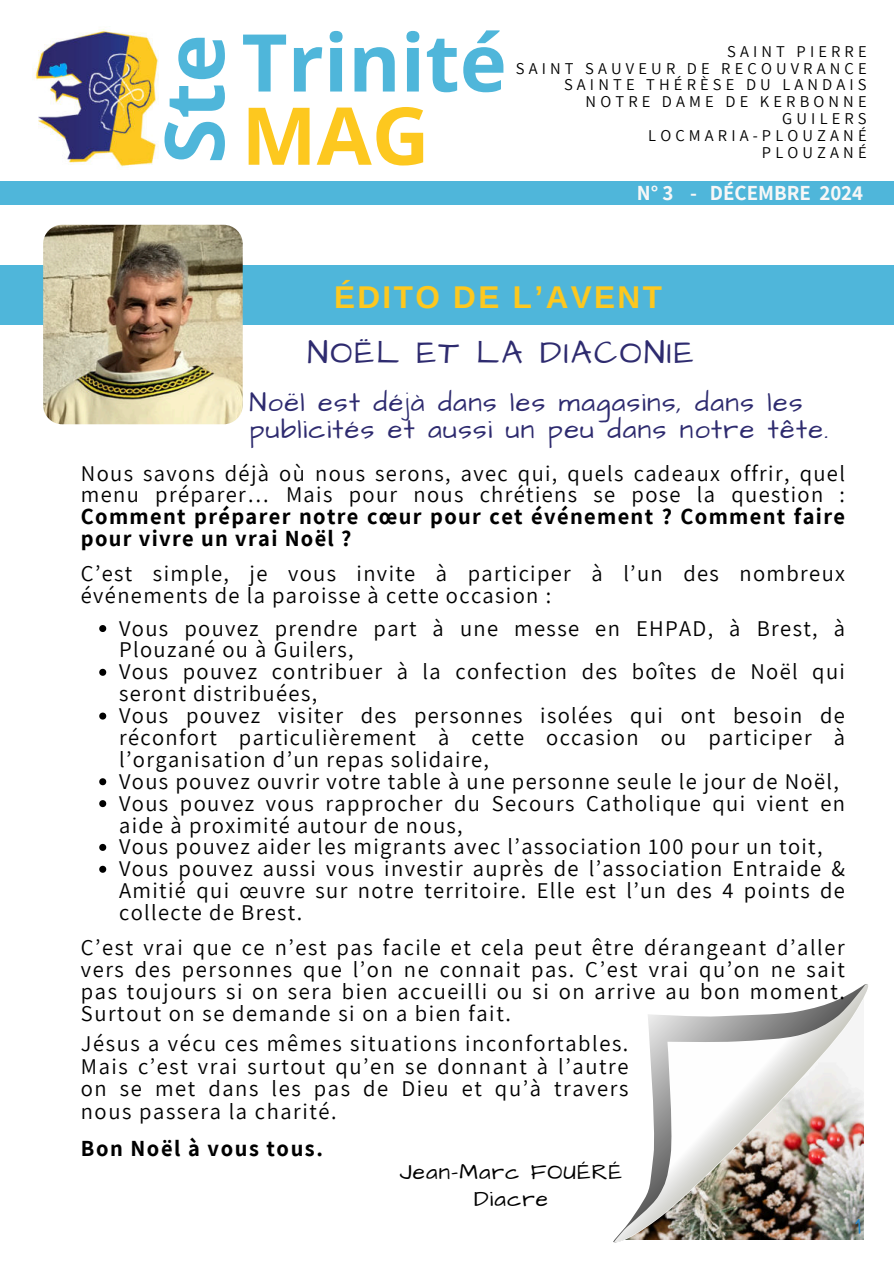
<style>
.page{position:relative;width:894px;height:1264px;background:#fff}
.page>*{position:absolute;margin:0;border:0;box-sizing:border-box;transform-origin:0 0}
.t1{font:700 82.35px "Open Sans";color:#4fb6da}
.t2{font:700 79.8px "Open Sans";color:#4fb6da}
.t3{font:700 79.8px "Open Sans";color:#fdc81f}
.t4{font:33px "Architects Daughter";letter-spacing:.065em;color:#2e2b6f}
.t5{font:700 31.5px "Arimo";letter-spacing:.075em;color:#fdc81f}
.t6{font:27px/27px "Architects Daughter";letter-spacing:.05em;color:#2e2b6f}
.t7{font:22.5px/21.9px "Assistant";letter-spacing:.06em;color:#000}
.t8{font:700 22.5px/21.9px "Assistant";letter-spacing:.06em;color:#000}
.t9{font:22.5px/27px "Architects Daughter";letter-spacing:.05em;color:#000;text-align:center}
.t10{font:700 21px "Assistant";color:#f7f7f7}
.t11{font:21px "Walter Turncoat";color:#2985c9}
.t12{font:16.5px/16.8px "Assistant";letter-spacing:.25em;color:#000;text-align:right}
</style>
<div class="page">
<img style="left:613px;top:984px;width:255px;height:259px">
<div style="left:0;top:181px;width:893px;height:24px;background:#4fb6da"></div>
<div style="left:0;top:265px;width:893px;height:59px;background:#4fb6da"></div>
<img style="left:43px;top:225px;width:200px;height:199px;border-radius:19px">
<img style="left:34px;top:29px;width:125px;height:139px">
<svg style="left:99px;top:625px;width:7px;height:7px"></svg>
<svg style="left:99px;top:668px;width:7px;height:7px"></svg>
<svg style="left:99px;top:712px;width:7px;height:7px"></svg>
<svg style="left:99px;top:778px;width:7px;height:7px"></svg>
<svg style="left:99px;top:800px;width:7px;height:7px"></svg>
<svg style="left:99px;top:843px;width:7px;height:7px"></svg>
<svg style="left:99px;top:865px;width:7px;height:7px"></svg>
<h1 class="t1" style="left:136px;top:164px;width:131px;rotate:-90deg">Ste</h1>
<h2 class="t2" style="left:241px;top:6px;width:267px">Trinité</h2>
<h2 class="t3" style="left:241px;top:79px;width:189px">MAG</h2>
<p class="t12" style="left:516px;top:42px;width:352px">SAINT PIERRE<br>SAINT SAUVEUR DE RECOUVRANCE<br>SAINTE THÉRÈSE DU LANDAIS<br>NOTRE DAME DE KERBONNE<br>GUILERS<br>LOCMARIA-PLOUZANÉ<br>PLOUZANÉ</p>
<p class="t10" style="left:636px;top:178px;width:228px">N° 3 - DÉCEMBRE 2024</p>
<h3 class="t5" style="left:334px;top:275px;width:329px">ÉDITO DE L’AVENT</h3>
<h3 class="t4" style="left:307px;top:330px;width:387px">NOËL ET LA DIACONIE</h3>
<p class="t6" style="left:249px;top:390px;width:580px">Noël est déjà dans les magasins, dans les publicités et aussi un peu dans notre tête.</p>
<p class="t7" style="left:81px;top:461px;width:765px">Nous savons déjà où nous serons, avec qui, quels cadeaux offrir, quel menu préparer… Mais pour nous chrétiens se pose la question :</p>
<p class="t8" style="left:81px;top:505px;width:765px">Comment préparer notre cœur pour cet événement ? Comment faire pour vivre un vrai Noël ?</p>
<p class="t7" style="left:81px;top:561px;width:765px">C’est simple, je vous invite à participer à l’un des nombreux événements de la paroisse à cette occasion :</p>
<p class="t7" style="left:119px;top:616px;width:727px">Vous pouvez prendre part à une messe en EHPAD, à Brest, à Plouzané ou à Guilers,<br>Vous pouvez contribuer à la confection des boîtes de Noël qui seront distribuées,<br>Vous pouvez visiter des personnes isolées qui ont besoin de réconfort particulièrement à cette occasion ou participer à l’organisation d’un repas solidaire,<br>Vous pouvez ouvrir votre table à une personne seule le jour de Noël, Vous pouvez vous rapprocher du Secours Catholique qui vient en aide à proximité autour de nous,<br>Vous pouvez aider les migrants avec l’association 100 pour un toit, Vous pouvez aussi vous investir auprès de l’association Entraide &amp; Amitié qui œuvre sur notre territoire. Elle est l’un des 4 points de collecte de Brest.</p>
<p class="t7" style="left:81px;top:935px;width:765px;text-align:justify">C’est vrai que ce n’est pas facile et cela peut être dérangeant d’aller vers des personnes que l’on ne connait pas. C’est vrai qu’on ne sait pas toujours si on sera bien accueilli ou si on arrive au bon moment.<br>Surtout on se demande si on a bien fait.</p>
<p class="t7" style="left:81px;top:1031px;width:549px;line-height:22.5px;text-align:justify">Jésus a vécu ces mêmes situations inconfortables.<br>Mais c’est vrai surtout qu’en se donnant à l’autre on se met dans les pas de Dieu et qu’à travers nous passera la charité.</p>
<p class="t8" style="left:81px;top:1136px;width:243px">Bon Noël à vous tous.</p>
<p class="t9" style="left:400px;top:1159px;width:224px">Jean-Marc FOUÉRÉ<br>Diacre</p>
<p class="t11" style="left:855px;top:1212px;width:9px">1</p>
</div>
